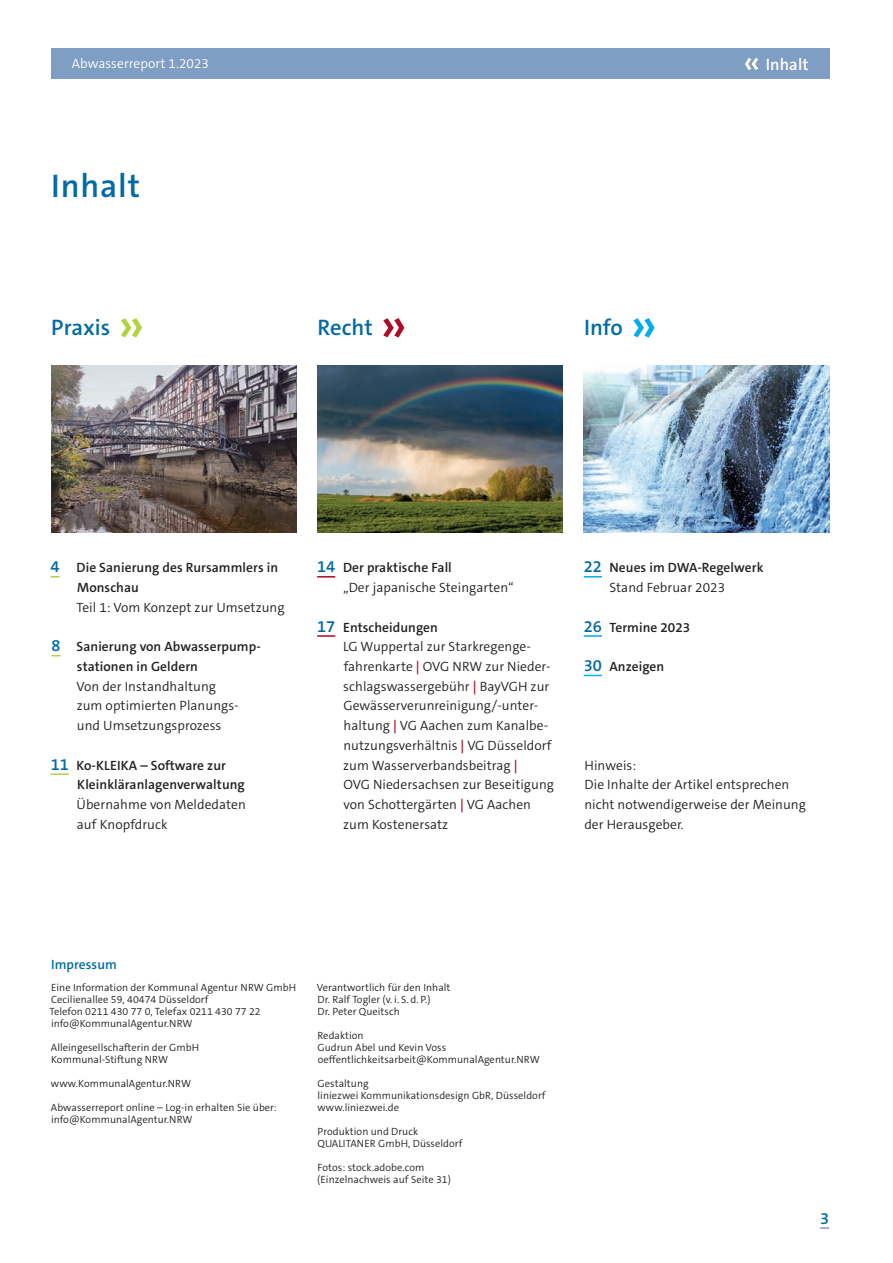
<style>
.page{position:relative;width:893px;height:1263px;background:#fff}
.page>*{position:absolute;margin:0;border:0;box-sizing:border-box;transform-origin:0 0}
.t1{font:600 33px "The Sans C5";letter-spacing:.025em;color:#036ba3}
.t2{font:600 22.5px "The Sans C5";color:#036ba3}
.t3{font:600 16.5px "The Sans C5";letter-spacing:.005em;color:#fff}
.t4{font:600 16.5px "The Sans C5";color:#036ba3}
.t5{font:300 13.5px/19.8px "The Sans C5";letter-spacing:.005em;color:#231f20}
.t6{font:600 13.5px/19.8px "The Sans C5";letter-spacing:.005em;color:#231f20}
.t7{font:300 13.5px "The Sans C5";letter-spacing:.005em;color:#fff}
.t8{font:600 13.5px "The Sans C5";letter-spacing:.005em;color:#036ba3}
.t9{font:300 10.5px/12px "The Sans C5";letter-spacing:.005em;color:#231f20}
.s1{font-size:16.5px;color:#036ba3}
.s2{font-weight:600;font-size:16.5px;color:#036ba3}
.s3{font-weight:600}
.s4{font-weight:600;color:#b00a27}
.s5{font-weight:300}
</style>
<div class="page">
<svg style="left:820px;top:1227px;width:9px;height:2px"></svg>
<div style="left:51px;top:48px;width:778px;height:31px;background:#7e9ec3"></div>
<svg style="left:745px;top:58px;width:13px;height:12px"></svg>
<svg style="left:51px;top:773px;width:18px;height:2px"></svg>
<svg style="left:121px;top:318px;width:21px;height:20px"></svg>
<svg style="left:317px;top:576px;width:18px;height:1px"></svg>
<svg style="left:317px;top:635px;width:18px;height:2px"></svg>
<svg style="left:383px;top:318px;width:21px;height:20px"></svg>
<svg style="left:584px;top:576px;width:18px;height:1px"></svg>
<svg style="left:584px;top:635px;width:18px;height:2px"></svg>
<svg style="left:584px;top:675px;width:18px;height:1px"></svg>
<svg style="left:633px;top:318px;width:22px;height:20px"></svg>
<img style="left:51px;top:365px;width:245px;height:168px">
<img style="left:317px;top:365px;width:246px;height:168px">
<img style="left:584px;top:365px;width:245px;height:168px">
<p class="t7" style="left:72px;top:55px;width:139px">Abwasserreport 1.2023</p>
<h3 class="t3" style="left:766px;top:53px;width:44px">Inhalt</h3>
<h1 class="t1" style="left:51px;top:165px;width:90px">Inhalt</h1>
<h2 class="t2" style="left:51px;top:313px;width:61px">Praxis</h2>
<h2 class="t2" style="left:318px;top:313px;width:57px">Recht</h2>
<h2 class="t2" style="left:584px;top:313px;width:40px">Info</h2>
<p class="t6" style="left:77px;top:558px;width:202px;text-indent:-27px"><span class="s1">4</span> Die Sanierung des Rursammlers in<br>Monschau</p>
<p class="t5" style="left:77px;top:597px;width:210px">Teil 1: Vom Konzept zur Umsetzung</p>
<p class="t6" style="left:77px;top:637px;width:186px;text-indent:-25px"><span class="s1">8</span> Sanierung von Abwasserpump&shy;stationen in Geldern</p>
<p class="t5" style="left:77px;top:676px;width:164px">Von der Instandhaltung zum optimierten Planungs&shy;und Umsetzungsprozess</p>
<p class="t6" style="left:77px;top:755px;width:169px;text-indent:-27px"><span class="s1">11</span> Ko-KLEIKA – Software zur<br>Kleinkläranlagenverwaltung</p>
<p class="t5" style="left:77px;top:795px;width:171px">Übernahme von Meldedaten auf Knopfdruck</p>
<p class="t5" style="left:343px;top:558px;width:172px;text-indent:-26px"><span class="s2">14</span> <span class="s3">Der praktische Fall<br></span>„Der japanische Steingarten“</p>
<p class="t5" style="left:343px;top:617px;width:213px;text-indent:-26px"><span class="s2">17</span> <span class="s3">Entscheidungen<br></span>LG Wuppertal zur Starkregenge&shy;fahrenkarte <span class="s4">|</span> OVG NRW zur Nieder&shy;schlagswassergebühr <span class="s4">|</span> BayVGH zur<br>Gewässerverunreinigung/-unter&shy;haltung <span class="s4">|</span> VG Aachen zum Kanalbe&shy;nutzungsverhältnis <span class="s4">|</span> VG Düsseldorf zum Wasserverbandsbeitrag <span class="s4">|<br></span>OVG Niedersachsen zur Beseitigung von Schottergärten <span class="s4">|</span> VG Aachen zum Kostenersatz</p>
<p class="t6" style="left:609px;top:558px;width:155px;text-indent:-26px"><span class="s1">22</span> Neues im DWA-Regelwerk<br><span class="s5">Stand Februar 2023</span></p>
<p class="t6" style="left:584px;top:617px;width:108px"><span class="s1">26</span> Termine 2023</p>
<p class="t6" style="left:584px;top:657px;width:82px"><span class="s1">30</span> Anzeigen</p>
<p class="t5" style="left:584px;top:755px;width:223px">Hinweis:<br>Die Inhalte der Artikel entsprechen nicht notwendigerweise der Meinung der Herausgeber.</p>
<p class="t8" style="left:51px;top:955px;width:67px">Impressum</p>
<p class="t9" style="left:50px;top:982px;width:248px">Eine Information der Kommunal Agentur NRW GmbH Cecilienallee 59, 40474 Düsseldorf<br>Telefon 0211 430 77 0, Telefax 0211 430 77 22 info@KommunalAgentur.NRW</p>
<p class="t9" style="left:51px;top:1042px;width:150px">Alleingesellschafterin der GmbH<br>Kommunal-Stiftung NRW</p>
<p class="t9" style="left:51px;top:1078px;width:142px">www.KommunalAgentur.NRW</p>
<p class="t9" style="left:51px;top:1102px;width:227px">Abwasserreport online – Log-in erhalten Sie über: info@KommunalAgentur.NRW</p>
<p class="t9" style="left:317px;top:982px;width:135px">Verantwortlich für den Inhalt<br>Dr. Ralf Togler (v. i. S. d. P.)<br>Dr. Peter Queitsch</p>
<p class="t9" style="left:318px;top:1030px;width:224px">Redaktion<br>Gudrun Abel und Kevin Voss oeffentlichkeitsarbeit@KommunalAgentur.NRW</p>
<p class="t9" style="left:317px;top:1078px;width:230px">Gestaltung<br>liniezwei Kommunikationsdesign GbR, Düsseldorf www.liniezwei.de</p>
<p class="t9" style="left:318px;top:1126px;width:146px">Produktion und Druck<br>QUALITANER GmbH, Düsseldorf</p>
<p class="t9" style="left:317px;top:1162px;width:135px">Fotos: stock.adobe.com (Einzelnachweis auf Seite 31)</p>
<h3 class="t4" style="left:820px;top:1207px;width:11px">3</h3>
</div>
